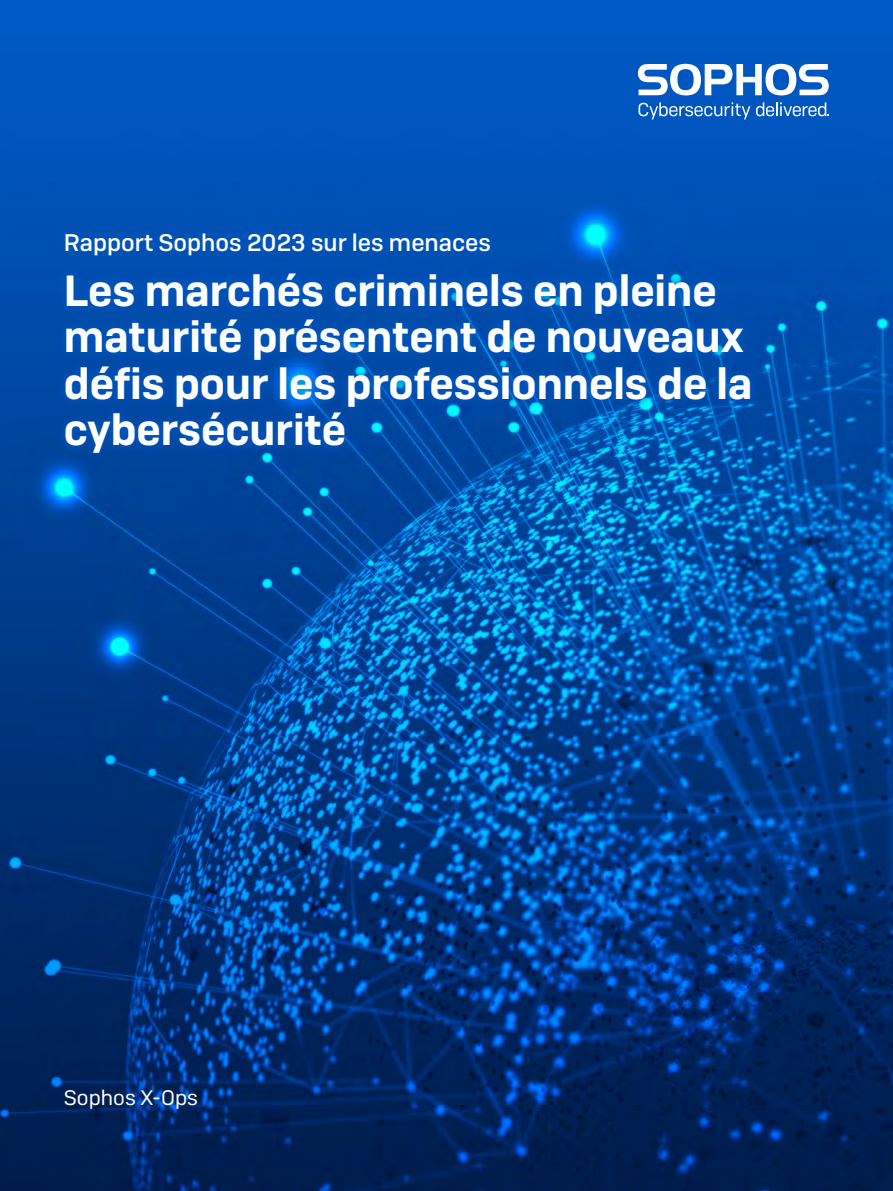
<style>
.page{position:relative;width:893px;height:1191px;background:#fff}
.page>*{position:absolute;margin:0;border:0;box-sizing:border-box;transform-origin:0 0}
.Intro_Header{font:600 43.5px/46.5px "Sophos Sans";color:#fff}
.t1{font:500 24px "Sophos Sans";color:#fff}
.Author{font:21px "Sophos Sans";color:#fff}
</style>
<div class="page">
<img style="left:0;top:0;width:893px;height:1191px">
<svg style="left:638px;top:64px;width:191px;height:31px"></svg>
<svg style="left:638px;top:102px;width:112px;height:17px;background:#3a7ccd"></svg>
<svg style="left:756px;top:102px;width:73px;height:14px"></svg>
<svg style="left:56px;top:224px;width:704px;height:238px;background:#0052b2"></svg>
<p class="t1" style="left:64px;top:228px;width:429px">Rapport Sophos 2023 sur les menaces</p>
<p class="Intro_Header" style="left:64px;top:267px;width:690px">Les marchés criminels en pleine maturité présentent de nouveaux défis pour les professionnels de la cybersécurité</p>
<p class="Author" style="left:64px;top:1085px;width:136px">Sophos X-Ops</p>
</div>
